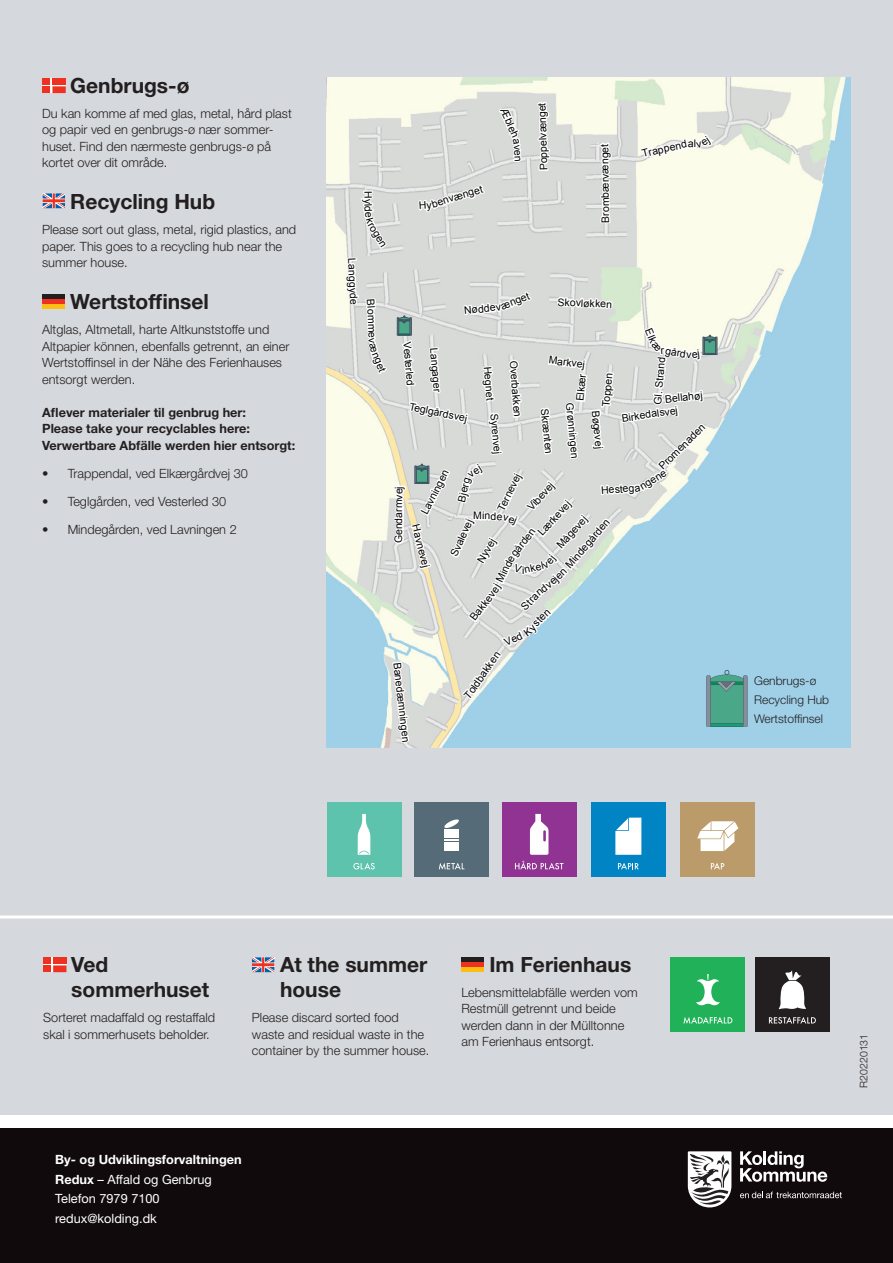
<style>
.page{position:relative;width:893px;height:1263px;background:#fff}
.page>*{position:absolute;margin:0;border:0;box-sizing:border-box;transform-origin:0 0}
.Stor_mellme{font:700 21px/25.5px "Helvetica Neue LT Std";color:#231f20}
.Brødtekst{font:300 12.75px/16.5px "Helvetica Neue LT Std";color:#231f20}
.Brødtekst-2{font:700 12.75px "Helvetica Neue LT Std";color:#231f20}
.t1{font:12.75px "Helvetica Neue LT Std";color:#fff}
.t2{font:700 12.75px "Helvetica Neue LT Std";color:#fff}
.t3{font:300 12px/19.2px "Helvetica Neue LT Std";color:#231f20}
.t4{font:10.5px "Arial";color:#000001}
.Brødtekst-3{font:300 10.5px "Helvetica Neue LT Std";color:#231f20}
.s1{font-weight:700}
</style>
<div class="page">
<div style="left:0;top:0;width:893px;height:1114px;background:#d5d8dc"></div>
<hr style="left:0;top:915px;width:893px;height:3px;background:#fff">
<div style="left:414px;top:803px;width:75px;height:74px;background:#556c78"></div>
<svg style="left:439px;top:863px;width:25px;height:7px"></svg>
<svg style="left:444px;top:819px;width:15px;height:9px"></svg>
<div style="left:444px;top:844px;width:15px;height:7px;background:#fff"></div>
<div style="left:444px;top:829px;width:15px;height:6px;background:#fff"></div>
<svg style="left:444px;top:836px;width:15px;height:8px"></svg>
<div style="left:502px;top:803px;width:74px;height:74px;background:#903393"></div>
<svg style="left:515px;top:861px;width:48px;height:8px"></svg>
<svg style="left:530px;top:814px;width:18px;height:41px"></svg>
<div style="left:591px;top:803px;width:74px;height:74px;background:#0084c3"></div>
<svg style="left:618px;top:863px;width:21px;height:6px"></svg>
<svg style="left:615px;top:818px;width:26px;height:37px"></svg>
<div style="left:327px;top:803px;width:74px;height:74px;background:#5dc3ad"></div>
<svg style="left:353px;top:863px;width:22px;height:6px"></svg>
<svg style="left:358px;top:814px;width:12px;height:41px"></svg>
<div style="left:671px;top:957px;width:74px;height:74px;background:#21b259"></div>
<svg style="left:683px;top:1017px;width:49px;height:7px"></svg>
<svg style="left:696px;top:974px;width:24px;height:31px"></svg>
<div style="left:755px;top:957px;width:74px;height:74px;background:#231f20"></div>
<svg style="left:769px;top:1017px;width:47px;height:6px"></svg>
<svg style="left:779px;top:970px;width:27px;height:39px"></svg>
<svg style="left:43px;top:78px;width:23px;height:15px"></svg>
<svg style="left:43px;top:193px;width:22px;height:15px"></svg>
<div style="left:43px;top:294px;width:22px;height:5px;background:#231f20"></div>
<div style="left:43px;top:299px;width:22px;height:5px;background:#ef3122"></div>
<div style="left:43px;top:304px;width:22px;height:5px;background:#fdbd12"></div>
<svg style="left:43px;top:957px;width:23px;height:15px"></svg>
<div style="left:53px;top:957px;width:13px;height:6px;background:#ef3122"></div>
<div style="left:43px;top:957px;width:8px;height:6px;background:#ef3122"></div>
<div style="left:43px;top:965px;width:8px;height:7px;background:#ef3122"></div>
<div style="left:53px;top:965px;width:13px;height:7px;background:#ef3122"></div>
<svg style="left:252px;top:957px;width:22px;height:15px"></svg>
<div style="left:461px;top:957px;width:23px;height:5px;background:#231f20"></div>
<div style="left:461px;top:962px;width:23px;height:5px;background:#ef3122"></div>
<div style="left:461px;top:967px;width:23px;height:5px;background:#fdbd12"></div>
<div style="left:680px;top:803px;width:75px;height:74px;background:#bb9b69"></div>
<svg style="left:711px;top:863px;width:13px;height:6px"></svg>
<svg style="left:697px;top:821px;width:41px;height:30px"></svg>
<div style="left:0;top:1128px;width:893px;height:135px;background:#110a0c"></div>
<svg style="left:740px;top:1151px;width:87px;height:31px"></svg>
<svg style="left:688px;top:1151px;width:43px;height:56px;background:#b2b1b1"></svg>
<svg style="left:740px;top:1191px;width:102px;height:7px"></svg>
<img style="left:327px;top:78px;width:523px;height:669px">
<svg style="left:343px;top:101px;width:405px;height:643px"></svg>
<p class="Stor_mellme" style="left:70px;top:72px;width:121px">Genbrugs-ø</p>
<p class="Brødtekst" style="left:42px;top:105px;width:251px">Du kan komme af med glas, metal, hård plast og papir ved en genbrugs-ø nær sommer&shy;huset. Find den nærmeste genbrugs-ø på kortet over dit område.</p>
<p class="Stor_mellme" style="left:70px;top:189px;width:147px">Recycling Hub</p>
<p class="Brødtekst" style="left:42px;top:221px;width:256px">Please sort out glass, metal, rigid plastics, and paper. This goes to a recycling hub near the summer house.</p>
<p class="Stor_mellme" style="left:70px;top:289px;width:140px">Wertstoffinsel</p>
<p class="Brødtekst" style="left:42px;top:321px;width:249px">Altglas, Altmetall, harte Altkunststoffe und Altpapier können, ebenfalls getrennt, an einer Wertstoffinsel in der Nähe des Ferienhauses entsorgt werden.</p>
<p class="Brødtekst-2" style="left:42px;top:404px;width:205px">Aflever materialer til genbrug her:</p>
<p class="Brødtekst-2" style="left:42px;top:421px;width:209px">Please take your recyclables here:</p>
<p class="Brødtekst-2" style="left:42px;top:437px;width:255px">Verwertbare Abfälle werden hier entsorgt:</p>
<p class="Brødtekst" style="left:42px;top:465px;width:207px">• Trappendal, ved Elkærgårdvej 30</p>
<p class="Brødtekst" style="left:42px;top:493px;width:186px">• Teglgården, ved Vesterled 30</p>
<p class="Brødtekst" style="left:42px;top:521px;width:196px">• Mindegården, ved Lavningen 2</p>
<p class="t4" style="left:238px;top:331px;width:24px;rotate:20deg">ndev</p>
<p class="t4" style="left:359px;top:258px;width:48px;rotate:87deg">Langgyde</p>
<p class="t4" style="left:510px;top:106px;width:32px;rotate:66deg">Æbleh</p>
<p class="t4" style="left:452px;top:190px;width:31px;rotate:-16deg">ænget</p>
<p class="t4" style="left:537px;top:171px;width:69px;rotate:-92deg">Poppe vl ænget</p>
<p class="t4" style="left:599px;top:223px;width:80px;rotate:-91deg">Brombærvænget</p>
<p class="t4" style="left:498px;top:300px;width:32px;rotate:-22deg">ænget</p>
<p class="t4" style="left:464px;top:303px;width:33px;rotate:-5deg">Nødde</p>
<p class="t4" style="left:558px;top:295px;width:56px;rotate:2deg">Skovløkken</p>
<p class="t4" style="left:656px;top:143px;width:31px;rotate:-12deg">ppend</p>
<p class="t4" style="left:694px;top:137px;width:4px">l</p>
<p class="t4" style="left:414px;top:341px;width:45px;rotate:85deg">Vesterled</p>
<p class="t4" style="left:441px;top:347px;width:46px;rotate:85deg">Langager</p>
<p class="t4" style="left:550px;top:353px;width:38px;rotate:7deg">Markvej</p>
<p class="t4" style="left:520px;top:360px;width:58px;rotate:86deg">Overbakken</p>
<p class="t4" style="left:494px;top:366px;width:35px;rotate:85deg">Hegnet</p>
<p class="t4" style="left:652px;top:387px;width:21px;rotate:-85deg">Stra</p>
<p class="t4" style="left:599px;top:407px;width:36px;rotate:-85deg">Toppen</p>
<p class="t4" style="left:573px;top:401px;width:29px;rotate:-85deg">Elkær</p>
<p class="t4" style="left:664px;top:392px;width:39px;rotate:-6deg">Bellahøj</p>
<p class="t4" style="left:411px;top:399px;width:61px;rotate:12deg">Teglgårdsvej</p>
<p class="t4" style="left:576px;top:402px;width:57px;rotate:84deg">Grønningen</p>
<p class="t4" style="left:621px;top:412px;width:58px;rotate:-9deg">Birkedalsvej</p>
<p class="t4" style="left:551px;top:408px;width:47px;rotate:84deg">Skrænten</p>
<p class="t4" style="left:603px;top:410px;width:40px;rotate:85deg">Bøgevej</p>
<p class="t4" style="left:501px;top:413px;width:42px;rotate:85deg">Syrenvej</p>
<p class="t4" style="left:656px;top:462px;width:61px;rotate:-44deg">Promenaden</p>
<p class="t4" style="left:418px;top:510px;width:50px;rotate:-63deg">Lavningen</p>
<p class="t4" style="left:642px;top:478px;width:25px;rotate:-32deg">gene</p>
<p class="t4" style="left:494px;top:507px;width:41px;rotate:-64deg">Ternevej</p>
<p class="t4" style="left:524px;top:504px;width:35px;rotate:-48deg">Vibevej</p>
<p class="t4" style="left:601px;top:483px;width:35px;rotate:-4deg">Hesteg</p>
<p class="t4" style="left:392px;top:543px;width:59px;rotate:-90deg">Gendarmvej</p>
<p class="t4" style="left:535px;top:529px;width:45px;rotate:-48deg">Lærkevej</p>
<p class="t4" style="left:473px;top:509px;width:10px">M</p>
<p class="t4" style="left:554px;top:542px;width:41px;rotate:-48deg">Mågevej</p>
<p class="t4" style="left:447px;top:553px;width:41px;rotate:-66deg">Svalevej</p>
<p class="t4" style="left:422px;top:523px;width:46px;rotate:76deg">Havnevej</p>
<p class="t4" style="left:573px;top:549px;width:29px;rotate:-49deg">degår</p>
<p class="t4" style="left:474px;top:558px;width:28px;rotate:-59deg">Nyvej</p>
<p class="t4" style="left:522px;top:563px;width:4px">i</p>
<p class="t4" style="left:404px;top:662px;width:81px;rotate:83deg">Banedæmningen</p>
<p class="t4" style="left:479px;top:667px;width:24px;rotate:-55deg">kken</p>
<p class="t3" style="left:754px;top:671px;width:76px">Genbrugs-ø<br>Recycling Hub<br>Wertstoffinsel</p>
<p class="Stor_mellme" style="left:71px;top:951px;width:140px">Ved sommerhuset</p>
<p class="Brødtekst" style="left:43px;top:1009px;width:173px">Sorteret madaffald og restaffald skal i sommerhusets beholder.</p>
<p class="Stor_mellme" style="left:280px;top:951px;width:149px">At the summer house</p>
<p class="Brødtekst" style="left:252px;top:1009px;width:179px">Please discard sorted food waste and residual waste in the container by the summer house.</p>
<p class="Stor_mellme" style="left:489px;top:951px;width:143px">Im Ferienhaus</p>
<p class="Brødtekst" style="left:461px;top:984px;width:178px">Lebensmittelabfälle werden vom<br>Restmüll getrennt und beide</p>
<p class="Brødtekst" style="left:461px;top:1017px;width:164px">werden dann in der Mülltonne am Ferienhaus entsorgt.</p>
<p class="t2" style="left:55px;top:1152px;width:188px">By- og Udviklingsforvaltningen</p>
<p class="t1" style="left:55px;top:1171px;width:158px"><span class="s1">Redux</span> – Affald og Genbrug</p>
<p class="t1" style="left:55px;top:1191px;width:106px">Telefon 7979 7100</p>
<p class="t1" style="left:55px;top:1210px;width:103px">redux@kolding.dk</p>
<p class="Brødtekst-3" style="left:857px;top:1087px;width:55px;rotate:-90deg">R20220131</p>
</div>
